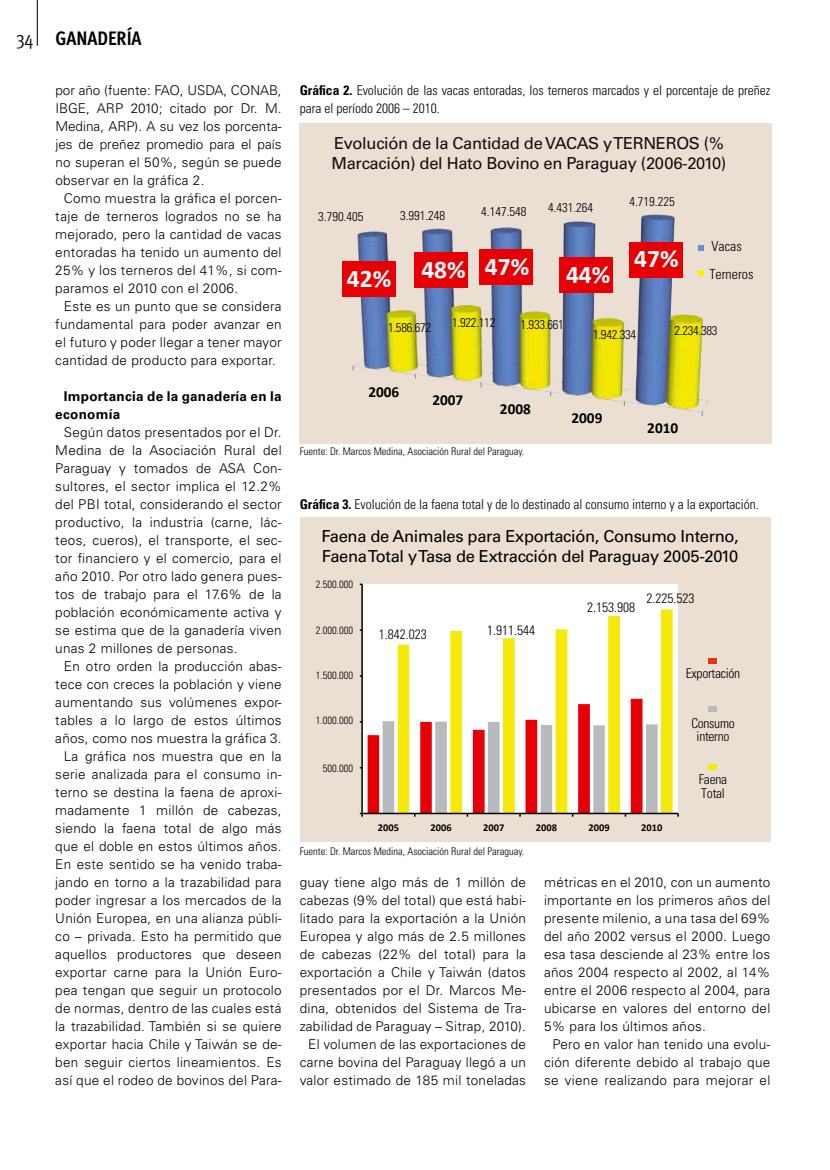
<style>
.page{position:relative;width:830px;height:1170px;background:#fff}
.page>*{position:absolute;margin:0;border:0;box-sizing:border-box;transform-origin:0 0}
.t1{font:700 25.35px "Calibri";color:#fff}
.t2{font:700 19.5px "Meta Cond";color:#000}
.t3{font:16.5px/19.8px "Univers LT Std";letter-spacing:-.02em;color:#000}
.t4{font:16.5px/19.8px "Univers LT Std";letter-spacing:-.02em;color:#1a0a11}
.t5{font:700 15.3px "Calibri";color:#000}
.t6{font:300 condensed 13.95px/28.2px "Univers LT Std";color:#000}
.t7{font:300 13.5px/18px "Univers LT Std";letter-spacing:.02em;color:#000;text-align:justify}
.t8{font:300 condensed 13.5px/18px "Univers LT Std";color:#000}
.t9{font:700 13.5px/18px "Univers LT Std";letter-spacing:.02em;color:#000}
.t10{font:300 condensed 13.5px/13.5px "Univers LT Std";letter-spacing:-.02em;color:#000;text-align:center}
.t11{font:300 condensed 12.75px "Univers LT Std";letter-spacing:-.01em;color:#000}
.t12{font:300 condensed 10.5px "Univers LT Std";color:#000}
.t13{font:700 10.35px "Calibri";color:#000}
.s1{font-weight:400}
.s2{font-weight:700}
</style>
<div class="page">
<hr style="left:37px;top:0;width:1px;height:46px;background:#000">
<div style="left:299px;top:124px;width:472px;height:320px;background:#ebded2"></div>
<div style="left:299px;top:517px;width:471px;height:324px;background:#ebded2"></div>
<img style="left:342px;top:214px;width:367px;height:200px">
<svg style="left:697px;top:245px;width:6px;height:6px"></svg>
<svg style="left:697px;top:270px;width:6px;height:6px"></svg>
<div style="left:342px;top:261px;width:54px;height:35px;background:#e60005"></div>
<div style="left:414px;top:252px;width:54px;height:35px;background:#e60005"></div>
<div style="left:479px;top:249px;width:54px;height:36px;background:#e60005"></div>
<div style="left:559px;top:257px;width:54px;height:35px;background:#e60005"></div>
<div style="left:628px;top:242px;width:54px;height:35px;background:#e60005"></div>
<div style="left:362px;top:584px;width:315px;height:229px;background:#fff"></div>
<svg style="left:397px;top:609px;width:275px;height:203px"></svg>
<hr style="left:361px;top:584px;width:1px;height:229px;background:#000">
<hr style="left:362px;top:812px;width:315px;height:2px;background:#000">
<svg style="left:359px;top:698px;width:298px;height:118px"></svg>
<div style="left:708px;top:658px;width:9px;height:5px;background:#e83313"></div>
<div style="left:708px;top:706px;width:9px;height:6px;background:#b8babd"></div>
<div style="left:708px;top:763px;width:9px;height:6px;background:#f6e809"></div>
<h2 class="t2" style="left:16px;top:27px;width:127px"><span class="s1">34</span> GANADERÍA</h2>
<p class="t7" style="left:55px;top:81px;width:228px">por año (fuente: FAO, USDA, CONAB, IBGE, ARP 2010; citado por Dr. M.<br>Medina, ARP). A su vez los porcenta&shy;jes de preñez promedio para el país no superan el 50%, según se puede observar en la gráfica 2.</p>
<p class="t7" style="left:55px;top:189px;width:228px;text-indent:9px">Como muestra la gráfica el porcen&shy;taje de terneros logrados no se ha mejorado, pero la cantidad de vacas entoradas ha tenido un aumento del 25% y los terneros del 41%, si com&shy;paramos el 2010 con el 2006.</p>
<p class="t7" style="left:55px;top:297px;width:228px;text-indent:9px">Este es un punto que se considera fundamental para poder avanzar en el futuro y poder llegar a tener mayor cantidad de producto para exportar.</p>
<p class="t9" style="left:55px;top:387px;width:228px;text-indent:9px">Importancia de la ganadería en la economía</p>
<p class="t7" style="left:55px;top:423px;width:228px;text-indent:9px">Según datos presentados por el Dr.<br>Medina de la Asociación Rural del Paraguay y tomados de ASA Con&shy;sultores, el sector implica el 12.2% del PBI total, considerando el sector productivo, la industria (carne, lác&shy;teos, cueros), el transporte, el sec&shy;tor financiero y el comercio, para el año 2010. Por otro lado genera pues&shy;tos de trabajo para el 17.6% de la población económicamente activa y se estima que de la ganadería viven unas 2 millones de personas.</p>
<p class="t7" style="left:55px;top:657px;width:228px;text-align:right">En otro orden la producción abas&shy;tece con creces la población y viene aumentando sus volúmenes expor&shy;tables a lo largo de estos últimos años, como nos muestra la gráfica 3.<br>La gráfica nos muestra que en la serie analizada para el consumo in&shy;terno se destina la faena de aproxi&shy;madamente 1 millón de cabezas, siendo la faena total de algo más que el doble en estos últimos años.<br>En este sentido se ha venido traba&shy;jando en torno a la trazabilidad para poder ingresar a los mercados de la Unión Europea, en una alianza públi&shy;co – privada. Esto ha permitido que aquellos productores que deseen exportar carne para la Unión Euro&shy;pea tengan que seguir un protocolo de normas, dentro de las cuales está la trazabilidad. También si se quiere exportar hacia Chile y Taiwán se de&shy;ben seguir ciertos lineamientos. Es así que el rodeo de bovinos del Para-</p>
<p class="t8" style="left:299px;top:81px;width:472px"><span class="s2">Gráfica 2.</span> Evolución de las vacas entoradas, los terneros marcados y el porcentaje de preñez para el período 2006 – 2010.</p>
<p class="t4" style="left:331px;top:133px;width:396px">Evolución de la Cantidad de VACAS y TERNEROS (%<br>Marcación) del Hato Bovino en Paraguay (2006-2010)</p>
<p class="t11" style="left:318px;top:209px;width:47px">3.790.405</p>
<p class="t11" style="left:400px;top:207px;width:47px">3.991.248</p>
<p class="t11" style="left:481px;top:204px;width:47px">4.147.548</p>
<p class="t11" style="left:547px;top:199px;width:47px">4.431.264</p>
<h1 class="t1" style="left:347px;top:253px;width:184px">42% 48% 47%</h1>
<h1 class="t1" style="left:565px;top:258px;width:46px">44%</h1>
<p class="t11" style="left:629px;top:194px;width:47px">4.719.225</p>
<h1 class="t1" style="left:634px;top:242px;width:46px">47%</h1>
<p class="t6" style="left:709px;top:231px;width:46px">Vacas<br>Terneros</p>
<p class="t11" style="left:388px;top:320px;width:45px">1.586.672</p>
<p class="t11" style="left:452px;top:314px;width:45px">1.922.112</p>
<p class="t11" style="left:520px;top:317px;width:45px">1.933.661</p>
<p class="t11" style="left:592px;top:327px;width:45px">1.942.334</p>
<p class="t11" style="left:674px;top:322px;width:45px">2.234.383</p>
<p class="t5" style="left:368px;top:382px;width:32px">2006</p>
<p class="t5" style="left:432px;top:390px;width:32px">2007</p>
<p class="t5" style="left:499px;top:399px;width:32px">2008</p>
<p class="t12" style="left:299px;top:445px;width:226px">Fuente: Dr. Marcos Medina, Asociación Rural del Paraguay.</p>
<p class="t5" style="left:571px;top:408px;width:32px">2009</p>
<p class="t5" style="left:647px;top:418px;width:32px">2010</p>
<p class="t8" style="left:299px;top:495px;width:460px"><span class="s2">Gráfica 3.</span> Evolución de la faena total y de lo destinado al consumo interno y a la exportación.</p>
<p class="t3" style="left:321px;top:526px;width:419px">Faena de Animales para Exportación, Consumo Interno,<br>Faena Total y Tasa de Extracción del Paraguay 2005-2010</p>
<p class="t12" style="left:315px;top:578px;width:39px">2.500.000</p>
<p class="t12" style="left:315px;top:623px;width:39px">2.000.000</p>
<p class="t12" style="left:315px;top:668px;width:39px">1.500.000</p>
<p class="t12" style="left:315px;top:714px;width:39px">1.000.000</p>
<p class="t12" style="left:322px;top:761px;width:32px">500.000</p>
<p class="t8" style="left:379px;top:625px;width:49px">1.842.023</p>
<p class="t8" style="left:487px;top:621px;width:49px">1.911.544</p>
<p class="t8" style="left:586px;top:598px;width:49px">2.153.908</p>
<p class="t8" style="left:646px;top:589px;width:49px">2.225.523</p>
<p class="t10" style="left:685px;top:666px;width:56px">Exportación</p>
<p class="t10" style="left:691px;top:716px;width:45px">Consumo interno</p>
<p class="t10" style="left:698px;top:772px;width:30px;text-align:left">Faena<br>Total</p>
<p class="t13" style="left:377px;top:820px;width:23px">2005</p>
<p class="t13" style="left:430px;top:820px;width:23px">2006</p>
<p class="t13" style="left:483px;top:820px;width:23px">2007</p>
<p class="t13" style="left:535px;top:820px;width:23px">2008</p>
<p class="t13" style="left:588px;top:820px;width:23px">2009</p>
<p class="t13" style="left:641px;top:820px;width:23px">2010</p>
<p class="t12" style="left:299px;top:844px;width:226px">Fuente: Dr. Marcos Medina, Asociación Rural del Paraguay.</p>
<p class="t7" style="left:299px;top:873px;width:228px;text-align:right">guay tiene algo más de 1 millón de cabezas (9% del total) que está habi&shy;litado para la exportación a la Unión Europea y algo más de 2.5 millones de cabezas (22% del total) para la exportación a Chile y Taiwán (datos presentados por el Dr. Marcos Me&shy;dina, obtenidos del Sistema de Tra&shy;zabilidad de Paraguay – Sitrap, 2010).<br>El volumen de las exportaciones de carne bovina del Paraguay llegó a un valor estimado de 185 mil toneladas</p>
<p class="t7" style="left:543px;top:873px;width:228px">métricas en el 2010, con un aumento importante en los primeros años del presente milenio, a una tasa del 69% del año 2002 versus el 2000. Luego esa tasa desciende al 23% entre los años 2004 respecto al 2002, al 14% entre el 2006 respecto al 2004, para ubicarse en valores del entorno del 5% para los últimos años.</p>
<p class="t7" style="left:543px;top:1035px;width:228px;text-indent:9px">Pero en valor han tenido una evolu&shy;ción diferente debido al trabajo que se viene realizando para mejorar el</p>
</div>
